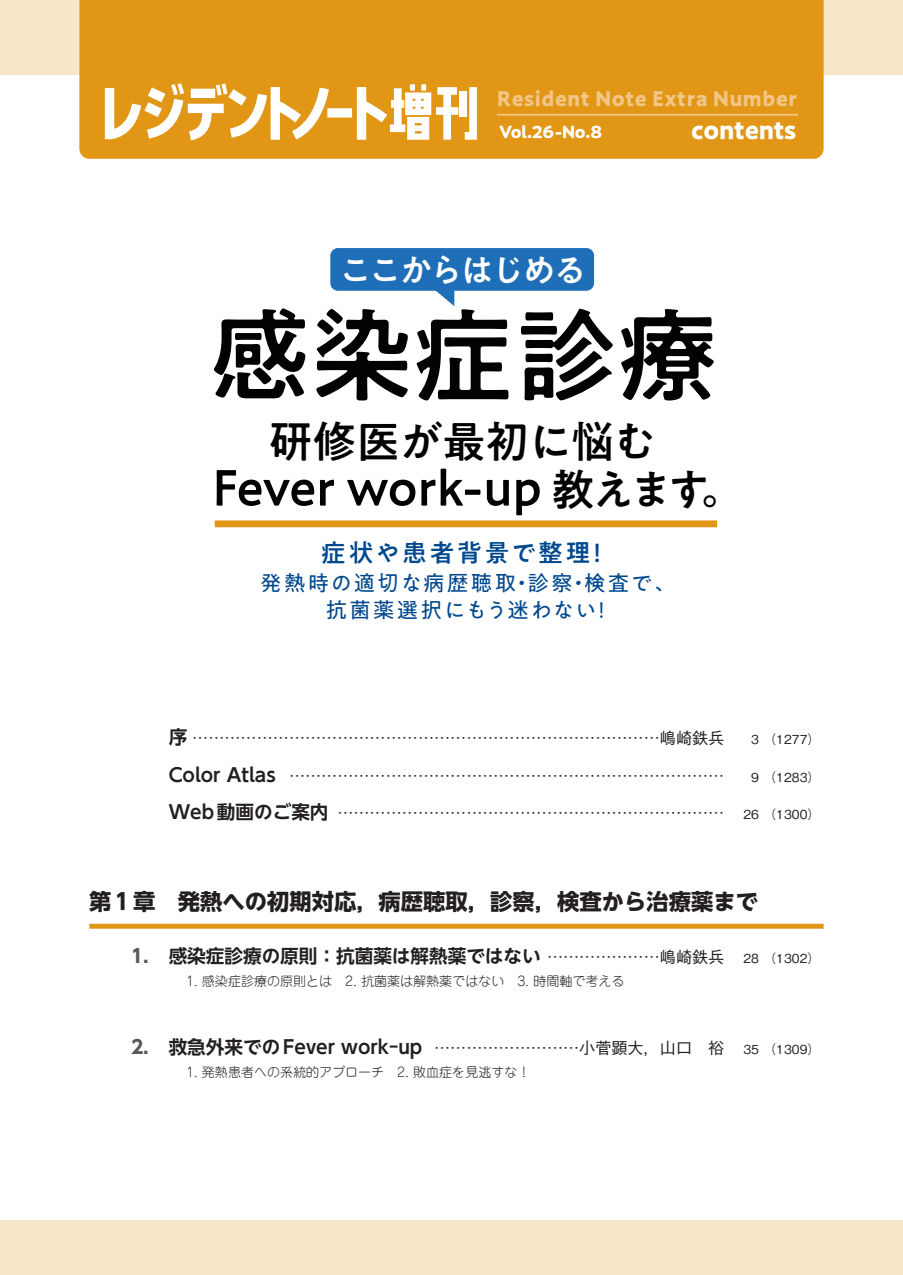
<style>
.page{position:relative;width:903px;height:1275px;background:#fff}
.page>*{position:absolute;margin:0;border:0;box-sizing:border-box;transform-origin:0 0}
.t1{font:102.02px "PA1 Gothic Std Medium 90 pv RKSJ H";color:#010203}
.t2{font:50.05px "PA1 Gothic Std Medium 90 pv RKSJ H";letter-spacing:-.01em;color:#010203}
.t3{font:43.57px "PA1 Gothic Std Medium 90 pv RKSJ H";letter-spacing:-.015em;color:#010203}
.t4{font:34.12px "PA1 Gothic Std Medium 90 pv RKSJ H";letter-spacing:-.095em;color:#fff}
.t5{font:24.85px "PA1 Gothic Std Medium 90 pv RKSJ H";letter-spacing:.11em;color:#01498e}
.t6{font:24.5px "PA1 Gothic Std Bold 90 pv RKSJ H";letter-spacing:-.01em;color:#fff}
.t7{font:22.4px "UD Shin Go NT Pr 6 Bold 90 pv RKSJ H";color:#231f20}
.t8{font:21.35px/27.1px "PA1 Gothic Std Regular 90 pv RKSJ H";letter-spacing:.1em;color:#01498e;text-align:center}
.t9{font:20.3px "PA1 Gothic Std Bold 90 pv RKSJ H";letter-spacing:.03em;color:#f1c687}
.t10{font:18.55px "UD Shin Go NT Pr 6 De Bold 90 pv RKSJ H";color:#231f20}
.t11{font:16.8px "PA1 Gothic Std Bold 90 pv RKSJ H";letter-spacing:-.015em;color:#fff}
.t12{font:16.1px "Gothic BBB Pr 6 Medium 90 pv RKSJ H";color:#231f20}
.t13{font:12.95px "Jun 101 Pro Light 90 pv RKSJ H";color:#231f20}
.t14{font:12.42px "Gothic BBB Pr 6 Medium 90 pv RKSJ H";color:#231f20}
.s1{font-size:43.57px}
.s2{font-family:"UD Shin Go NT Pr 6 De Bold 90 pv RKSJ H";font-size:18.55px}
.s3{font-size:12.42px}
.s4{font-family:"UD Shin Go NT Pr 6 Bold 90 pv RKSJ H";color:#57585a}
.s5{font-family:"Gothic BBB Pr 6 Medium 90 pv RKSJ H";font-size:16.1px}
.s6{font-family:"Gothic BBB Pr 6 Medium 90 pv RKSJ H";font-size:12.42px}
</style>
<div class="page">
<div style="left:0;top:0;width:903px;height:74px;background:#f9e7c9"></div>
<div style="left:0;top:1220px;width:903px;height:55px;background:#f9e7c9"></div>
<div style="left:89px;top:924px;width:734px;height:5px;background:#e29616"></div>
<div style="left:79px;top:0;width:744px;height:159px;background:#e29616"></div>
<div style="left:498px;top:91px;width:298px;height:16px;background:#e29616"></div>
<svg style="left:100px;top:78px;width:235px;height:70px"></svg>
<div style="left:327px;top:108px;width:25px;height:10px;background:#fff"></div>
<div style="left:460px;top:92px;width:7px;height:25px;background:#fff"></div>
<svg style="left:465px;top:87px;width:12px;height:53px"></svg>
<svg style="left:350px;top:84px;width:108px;height:56px"></svg>
<hr style="left:497px;top:114px;width:301px;height:2px;background:#f1c687">
<div style="left:330px;top:248px;width:264px;height:43px;background:#1f6fb8;border-radius:8px"></div>
<svg style="left:431px;top:290px;width:23px;height:16px"></svg>
<div style="left:215px;top:520px;width:502px;height:7px;background:#e29616"></div>
<p class="t9" style="left:497px;top:91px;width:301px">Resident Note Extra Number</p>
<p class="t11" style="left:499px;top:126px;width:104px">Vol.26-No.8</p>
<h3 class="t6" style="left:691px;top:121px;width:107px">contents</h3>
<h3 class="t4" style="left:339px;top:257px;width:250px">ここからはじめる</h3>
<h1 class="t1" style="left:209px;top:317px;width:512px">感染症診療</h1>
<h3 class="t3" style="left:269px;top:425px;width:389px">研修医が最初に悩む</h3>
<h2 class="t2" style="left:213px;top:468px;width:533px">Fever work-up <span class="s1">教えます。</span></h2>
<h3 class="t5" style="left:321px;top:543px;width:290px">症状や患者背景で整理！</h3>
<h3 class="t8" style="left:260px;top:572px;width:417px">発熱時の適切な病歴聴取・診察・検査で、抗菌薬選択にもう迷わない！</h3>
<p class="t12" style="left:169px;top:732px;width:557px"><span class="s2">序</span> ……………………………………………………………………………嶋崎鉄兵</p>
<p class="t14" style="left:751px;top:735px;width:70px">3 （1277）</p>
<p class="t12" style="left:169px;top:769px;width:557px"><span class="s2">Color Atlas</span> ………………………………………………………………………</p>
<p class="t14" style="left:751px;top:772px;width:70px">9 （1283）</p>
<p class="t12" style="left:169px;top:807px;width:653px"><span class="s2">Web動画のご案内</span> ……………………………………………………………… <span class="s3">26 （1300）</span></p>
<h3 class="t7" style="left:89px;top:893px;width:670px">第1章　発熱への初期対応，病歴聴取，診察，検査から治療薬まで</h3>
<p class="t10" style="left:131px;top:949px;width:690px"><span class="s4">1.</span> 感染症診療の原則：抗菌薬は解熱薬ではない <span class="s5">…………………嶋崎鉄兵</span> <span class="s6">28 （1302）</span></p>
<p class="t13" style="left:186px;top:976px;width:440px">1. 感染症診療の原則とは　2. 抗菌薬は解熱薬ではない　3. 時間軸で考える</p>
<p class="t10" style="left:131px;top:1040px;width:690px"><span class="s4">2.</span> 救急外来でのFever work-up <span class="s5">………………………小菅顕大，山口　裕</span> <span class="s6">35 （1309）</span></p>
<p class="t13" style="left:186px;top:1068px;width:346px">1. 発熱患者への系統的アプローチ　2. 敗血症を見逃すな！</p>
</div>
